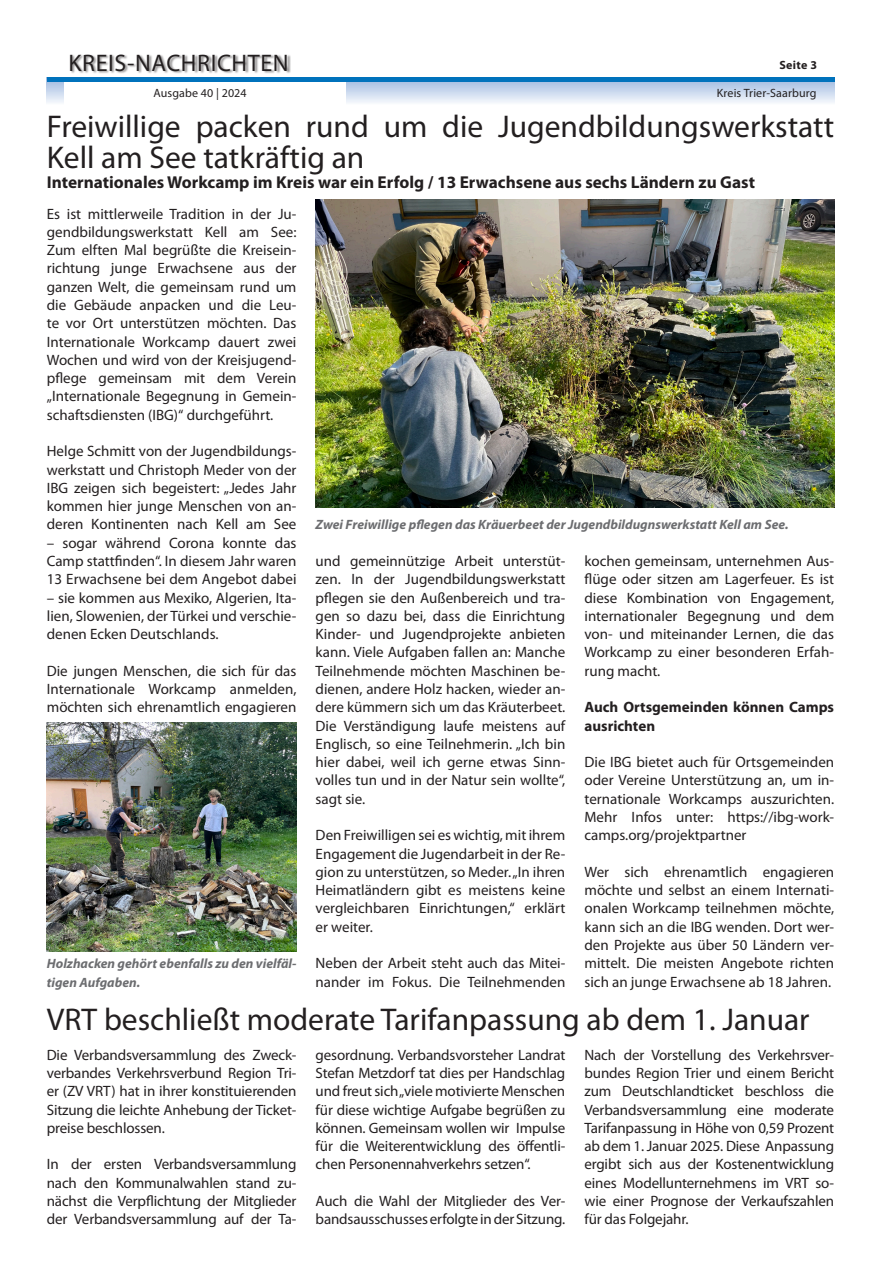
<style>
.page{position:relative;width:881px;height:1263px;background:#fff}
.page>*{position:absolute;margin:0;border:0;box-sizing:border-box;transform-origin:0 0}
.Headline{font:31.5px/31.5px "Myriad Pro";color:#231f20}
.t1{font:24px "Myriad Pro";letter-spacing:.025em;color:#231f20}
.Subline{font:700 17.25px "Myriad Pro";color:#231f20}
.Fließtext{font:15px/18.3px "Myriad Pro";color:#231f20;text-align:justify}
.Fließtext-2{font:700 15px/18.3px "Myriad Pro";color:#231f20}
.Bilduntertitel{font:italic 700 13.5px/18.3px "Myriad Pro";color:#6c6d70}
.t2{font:12px "Myriad Pro";letter-spacing:.01em;color:#231f20}
.t3{font:700 12px "Myriad Pro";letter-spacing:.025em;color:#231f20}
</style>
<div class="page">
<svg style="left:47px;top:82px;width:786px;height:21px;background:#cedbef"></svg>
<div style="left:64px;top:0;width:281px;height:113px;background:#fff"></div>
<div style="left:71px;top:54px;width:220px;height:20px;background:#231f20;opacity:.5"></div>
<hr style="left:47px;top:78px;width:786px;height:4px;background:#0072bc">
<img style="left:315px;top:199px;width:518px;height:308px">
<img style="left:47px;top:723px;width:249px;height:228px">
<h2 class="t1" style="left:68px;top:48px;width:221px">KREIS-NACHRICHTEN</h2>
<p class="t3" style="left:779px;top:57px;width:39px">Seite 3</p>
<p class="t2" style="left:153px;top:86px;width:95px">Ausgabe 40 | 2024</p>
<p class="Headline" style="left:47px;top:110px;width:788px">Freiwillige packen rund um die Jugendbildungswerkstatt<br>Kell am See tatkräftig an</p>
<p class="Subline" style="left:47px;top:171px;width:709px">Internationales Workcamp im Kreis war ein Erfolg / 13 Erwachsene aus sechs Ländern zu Gast</p>
<p class="Fließtext" style="left:47px;top:204px;width:251px">Es ist mittlerweile Tradition in der Ju&shy;gendbildungswerkstatt Kell am See:<br>Zum elften Mal begrüßte die Kreisein&shy;richtung junge Erwachsene aus der ganzen Welt, die gemeinsam rund um die Gebäude anpacken und die Leu&shy;te vor Ort unterstützen möchten. Das Internationale Workcamp dauert zwei Wochen und wird von der Kreisjugend&shy;pflege gemeinsam mit dem Verein „Internationale Begegnung in Gemein&shy;schaftsdiensten (IBG)“ durchgeführt.</p>
<p class="Fließtext" style="left:47px;top:442px;width:251px">Helge Schmitt von der Jugendbildungs&shy;werkstatt und Christoph Meder von der IBG zeigen sich begeistert: „Jedes Jahr kommen hier junge Menschen von an&shy;deren Kontinenten nach Kell am See</p>
<p class="Fließtext" style="left:47px;top:533px;width:251px">– sogar während Corona konnte das Camp stattfinden“. In diesem Jahr waren 13 Erwachsene bei dem Angebot dabei</p>
<p class="Fließtext" style="left:47px;top:588px;width:251px">– sie kommen aus Mexiko, Algerien, Ita&shy;lien, Slowenien, der Türkei und verschie&shy;denen Ecken Deutschlands.</p>
<p class="Fließtext" style="left:47px;top:661px;width:251px">Die jungen Menschen, die sich für das Internationale Workcamp anmelden, möchten sich ehrenamtlich engagieren</p>
<p class="t2" style="left:716px;top:86px;width:101px">Kreis Trier-Saarburg</p>
<p class="Bilduntertitel" style="left:315px;top:515px;width:474px">Zwei Freiwillige pflegen das Kräuerbeet der Jugendbildugnswerkstatt Kell am See.</p>
<p class="Fließtext" style="left:315px;top:552px;width:251px">und gemeinnützige Arbeit unterstüt&shy;zen. In der Jugendbildungswerkstatt pflegen sie den Außenbereich und tra&shy;gen so dazu bei, dass die Einrichtung Kinder- und Jugendprojekte anbieten kann. Viele Aufgaben fallen an: Manche Teilnehmende möchten Maschinen be&shy;dienen, andere Holz hacken, wieder an&shy;dere kümmern sich um das Kräuterbeet.<br>Die Verständigung laufe meistens auf Englisch, so eine Teilnehmerin. „Ich bin hier dabei, weil ich gerne etwas Sinn&shy;volles tun und in der Natur sein wollte“, sagt sie.</p>
<p class="Fließtext" style="left:315px;top:826px;width:251px">Den Freiwilligen sei es wichtig, mit ihrem Engagement die Jugendarbeit in der Re&shy;gion zu unterstützen, so Meder. „In ihren Heimatländern gibt es meistens keine vergleichbaren Einrichtungen,“ erklärt er weiter.</p>
<p class="Fließtext" style="left:315px;top:954px;width:251px">Neben der Arbeit steht auch das Mitei&shy;nander im Fokus. Die Teilnehmenden</p>
<p class="Fließtext" style="left:584px;top:552px;width:251px">kochen gemeinsam, unternehmen Aus&shy;flüge oder sitzen am Lagerfeuer. Es ist diese Kombination von Engagement, internationaler Begegnung und dem von- und miteinander Lernen, die das Workcamp zu einer besonderen Erfah&shy;rung macht.</p>
<p class="Fließtext-2" style="left:584px;top:698px;width:251px">Auch Ortsgemeinden können Camps ausrichten</p>
<p class="Fließtext" style="left:584px;top:753px;width:251px">Die IBG bietet auch für Ortsgemeinden oder Vereine Unterstützung an, um in&shy;ternationale Workcamps auszurichten.<br>Mehr Infos unter: https://ibg-work&shy;camps.org/projektpartner</p>
<p class="Fließtext" style="left:584px;top:862px;width:251px">Wer sich ehrenamtlich engagieren möchte und selbst an einem Internati&shy;onalen Workcamp teilnehmen möchte, kann sich an die IBG wenden. Dort wer&shy;den Projekte aus über 50 Ländern ver&shy;mittelt. Die meisten Angebote richten sich an junge Erwachsene ab 18 Jahren.</p>
<p class="Bilduntertitel" style="left:47px;top:954px;width:251px">Holzhacken gehört ebenfalls zu den vielfäl&shy;tigen Aufgaben.</p>
<p class="Headline" style="left:47px;top:1003px;width:764px">VRT beschließt moderate Tarifanpassung ab dem 1. Januar</p>
<p class="Fließtext" style="left:47px;top:1045px;width:251px">Die Verbandsversammlung des Zweck&shy;verbandes Verkehrsverbund Region Tri&shy;er (ZV VRT) hat in ihrer konstituierenden Sitzung die leichte Anhebung der Ticket&shy;preise beschlossen.</p>
<p class="Fließtext" style="left:47px;top:1155px;width:251px">In der ersten Verbandsversammlung nach den Kommunalwahlen stand zu&shy;nächst die Verpflichtung der Mitglieder der Verbandsversammlung auf der Ta-</p>
<p class="Fließtext" style="left:315px;top:1045px;width:251px">gesordnung. Verbandsvorsteher Landrat Stefan Metzdorf tat dies per Handschlag und freut sich „viele motivierte Menschen für diese wichtige Aufgabe begrüßen zu können. Gemeinsam wollen wir Impulse für die Weiterentwicklung des öffentli&shy;chen Personennahverkehrs setzen“.</p>
<p class="Fließtext" style="left:315px;top:1191px;width:251px">Auch die Wahl der Mitglieder des Ver&shy;bandsausschusses erfolgte in der Sitzung.</p>
<p class="Fließtext" style="left:584px;top:1045px;width:251px">Nach der Vorstellung des Verkehrsver&shy;bundes Region Trier und einem Bericht zum Deutschlandticket beschloss die Verbandsversammlung eine moderate Tarifanpassung in Höhe von 0,59 Prozent ab dem 1. Januar 2025. Diese Anpassung ergibt sich aus der Kostenentwicklung eines Modellunternehmens im VRT so&shy;wie einer Prognose der Verkaufszahlen für das Folgejahr.</p>
</div>
